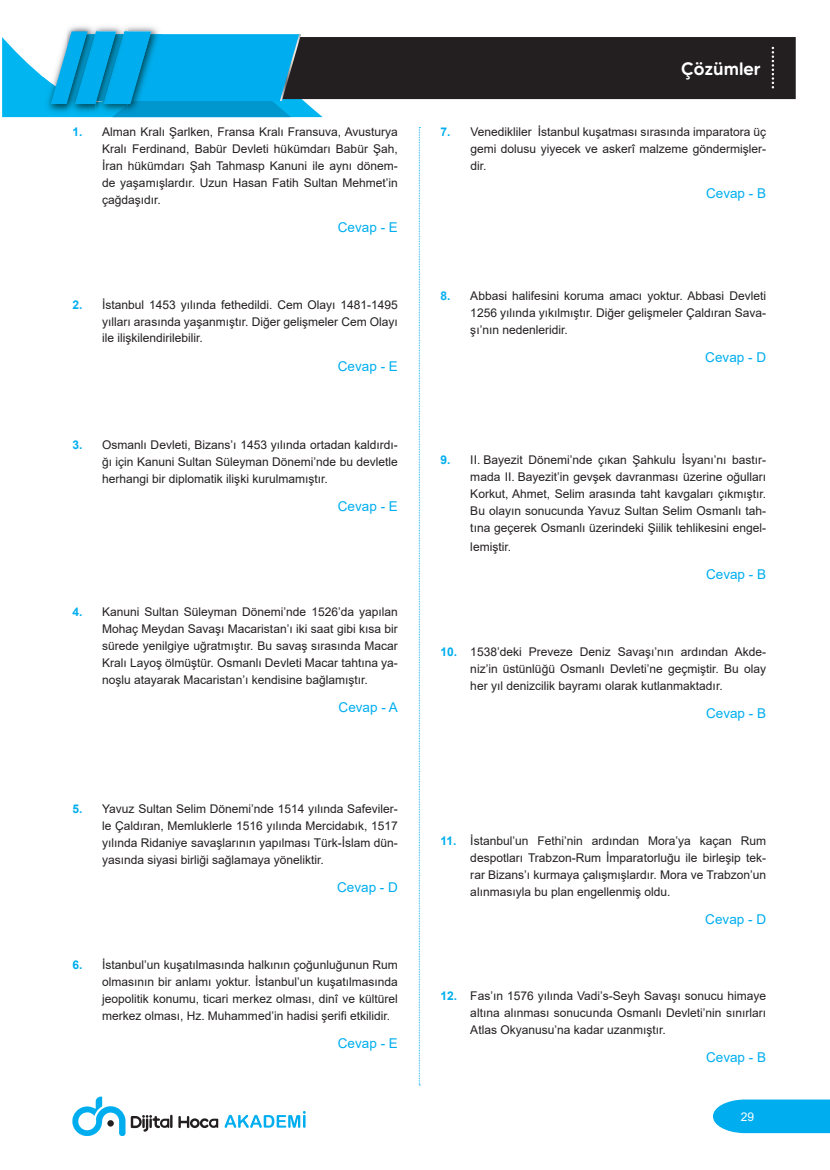
<style>
.page{position:relative;width:830px;height:1170px;background:#fff}
.page>*{position:absolute;margin:0;border:0;box-sizing:border-box;transform-origin:0 0}
.t1{font:500 18px "MADE Tommy Soft";color:#fff}
.CEVAP{font:13.5px "Arial";color:#00aeef}
.t2{font:12px/17px "Arial";color:#231f20;text-align:justify}
.t3{font:12px "Arial";color:#fff}
.s1{font-weight:700;color:#00aeef}
</style>
<div class="page">
<svg style="left:713px;top:1099px;width:116px;height:33px;background:#11b3f0"></svg>
<svg style="left:72px;top:1096px;width:53px;height:39px"></svg>
<svg style="left:107px;top:1119px;width:7px;height:7px"></svg>
<svg style="left:224px;top:1111px;width:81px;height:16px"></svg>
<svg style="left:178px;top:1116px;width:40px;height:12px"></svg>
<svg style="left:131px;top:1114px;width:41px;height:17px"></svg>
<svg style="left:418px;top:127px;width:2px;height:958px"></svg>
<div style="left:322px;top:37px;width:473px;height:62px;background:#231f20"></div>
<svg style="left:2px;top:26px;width:320px;height:91px;background:#2babda"></svg>
<svg style="left:771px;top:47px;width:2px;height:41px"></svg>
<p class="t2" style="left:102px;top:124px;width:297px;text-indent:-30px"><span class="s1">1.</span> Alman Kralı Şarlken, Fransa Kralı Fransuva, Avusturya Kralı Ferdinand, Babür Devleti hükümdarı Babür Şah, İran hükümdarı Şah Tahmasp Kanuni ile aynı dönem&shy;de yaşamışlardır. Uzun Hasan Fatih Sultan Mehmet’in çağdaşıdır.</p>
<p class="CEVAP" style="left:338px;top:218px;width:62px">Cevap - E</p>
<p class="t2" style="left:102px;top:296px;width:297px;text-indent:-30px"><span class="s1">2.</span> İstanbul 1453 yılında fethedildi. Cem Olayı 1481-1495 yılları arasında yaşanmıştır. Diğer gelişmeler Cem Olayı ile ilişkilendirilebilir.</p>
<p class="CEVAP" style="left:338px;top:356px;width:62px">Cevap - E</p>
<p class="t2" style="left:102px;top:436px;width:297px;text-indent:-30px"><span class="s1">3.</span> Osmanlı Devleti, Bizans’ı 1453 yılında ortadan kaldırdı&shy;ğı için Kanuni Sultan Süleyman Dönemi’nde bu devletle herhangi bir diplomatik ilişki kurulmamıştır.</p>
<p class="CEVAP" style="left:338px;top:497px;width:62px">Cevap - E</p>
<p class="t2" style="left:102px;top:603px;width:297px;text-indent:-30px"><span class="s1">4.</span> Kanuni Sultan Süleyman Dönemi’nde 1526’da yapılan Mohaç Meydan Savaşı Macaristan’ı iki saat gibi kısa bir sürede yenilgiye uğratmıştır. Bu savaş sırasında Macar Kralı Layoş ölmüştür. Osmanlı Devleti Macar tahtına ya&shy;noşlu atayarak Macaristan’ı kendisine bağlamıştır.</p>
<p class="CEVAP" style="left:338px;top:697px;width:61px">Cevap - A</p>
<p class="t2" style="left:102px;top:800px;width:297px;text-indent:-30px"><span class="s1">5.</span> Yavuz Sultan Selim Dönemi’nde 1514 yılında Safeviler&shy;le Çaldıran, Memluklerle 1516 yılında Mercidabık, 1517 yılında Ridaniye savaşlarının yapılması Türk-İslam dün&shy;yasında siyasi birliği sağlamaya yöneliktir.</p>
<p class="CEVAP" style="left:337px;top:878px;width:62px">Cevap - D</p>
<p class="t2" style="left:102px;top:955px;width:297px;text-indent:-30px"><span class="s1">6.</span> İstanbul’un kuşatılmasında halkının çoğunluğunun Rum olmasının bir anlamı yoktur. İstanbul’un kuşatılmasında jeopolitik konumu, ticari merkez olması, dinî ve kültürel merkez olması, Hz. Muhammed’in hadisi şerifi etkilidir.</p>
<p class="CEVAP" style="left:338px;top:1033px;width:62px">Cevap - E</p>
<h1 class="t1" style="left:680px;top:57px;width:81px">Çözümler</h1>
<p class="t2" style="left:470px;top:124px;width:297px;text-indent:-30px"><span class="s1">7.</span> Venedikliler İstanbul kuşatması sırasında imparatora üç gemi dolusu yiyecek ve askerî malzeme göndermişler&shy;dir.</p>
<p class="CEVAP" style="left:705px;top:184px;width:62px">Cevap - B</p>
<p class="t2" style="left:470px;top:287px;width:297px;text-indent:-30px"><span class="s1">8.</span> Abbasi halifesini koruma amacı yoktur. Abbasi Devleti 1256 yılında yıkılmıştır. Diğer gelişmeler Çaldıran Sava&shy;şı’nın nedenleridir.</p>
<p class="CEVAP" style="left:705px;top:348px;width:62px">Cevap - D</p>
<p class="t2" style="left:470px;top:451px;width:297px;text-indent:-30px"><span class="s1">9.</span> II. Bayezit Dönemi’nde çıkan Şahkulu İsyanı’nı bastır&shy;mada II. Bayezit’in gevşek davranması üzerine oğulları Korkut, Ahmet, Selim arasında taht kavgaları çıkmıştır.<br>Bu olayın sonucunda Yavuz Sultan Selim Osmanlı tah&shy;tına geçerek Osmanlı üzerindeki Şiilik tehlikesini engel-</p>
<p class="t2" style="left:470px;top:538px;width:42px">lemiştir.</p>
<p class="CEVAP" style="left:705px;top:565px;width:62px">Cevap - B</p>
<p class="t2" style="left:470px;top:643px;width:297px;text-indent:-30px"><span class="s1">10.</span> 1538’deki Preveze Deniz Savaşı’nın ardından Akde&shy;niz’in üstünlüğü Osmanlı Devleti’ne geçmiştir. Bu olay her yıl denizcilik bayramı olarak kutlanmaktadır.</p>
<p class="CEVAP" style="left:705px;top:703px;width:62px">Cevap - B</p>
<p class="t2" style="left:470px;top:832px;width:297px;text-indent:-30px"><span class="s1">11.</span> İstanbul’un Fethi’nin ardından Mora’ya kaçan Rum despotları Trabzon-Rum İmparatorluğu ile birleşip tek&shy;rar Bizans’ı kurmaya çalışmışlardır. Mora ve Trabzon’un alınmasıyla bu plan engellenmiş oldu.</p>
<p class="CEVAP" style="left:705px;top:909px;width:62px">Cevap - D</p>
<p class="t2" style="left:470px;top:987px;width:297px;text-indent:-30px"><span class="s1">12.</span> Fas’ın 1576 yılında Vadi’s-Seyh Savaşı sonucu himaye altına alınması sonucunda Osmanlı Devleti’nin sınırları Atlas Okyanusu’na kadar uzanmıştır.</p>
<p class="CEVAP" style="left:705px;top:1047px;width:62px">Cevap - B</p>
<p class="t3" style="left:740px;top:1108px;width:15px">29</p>
</div>
